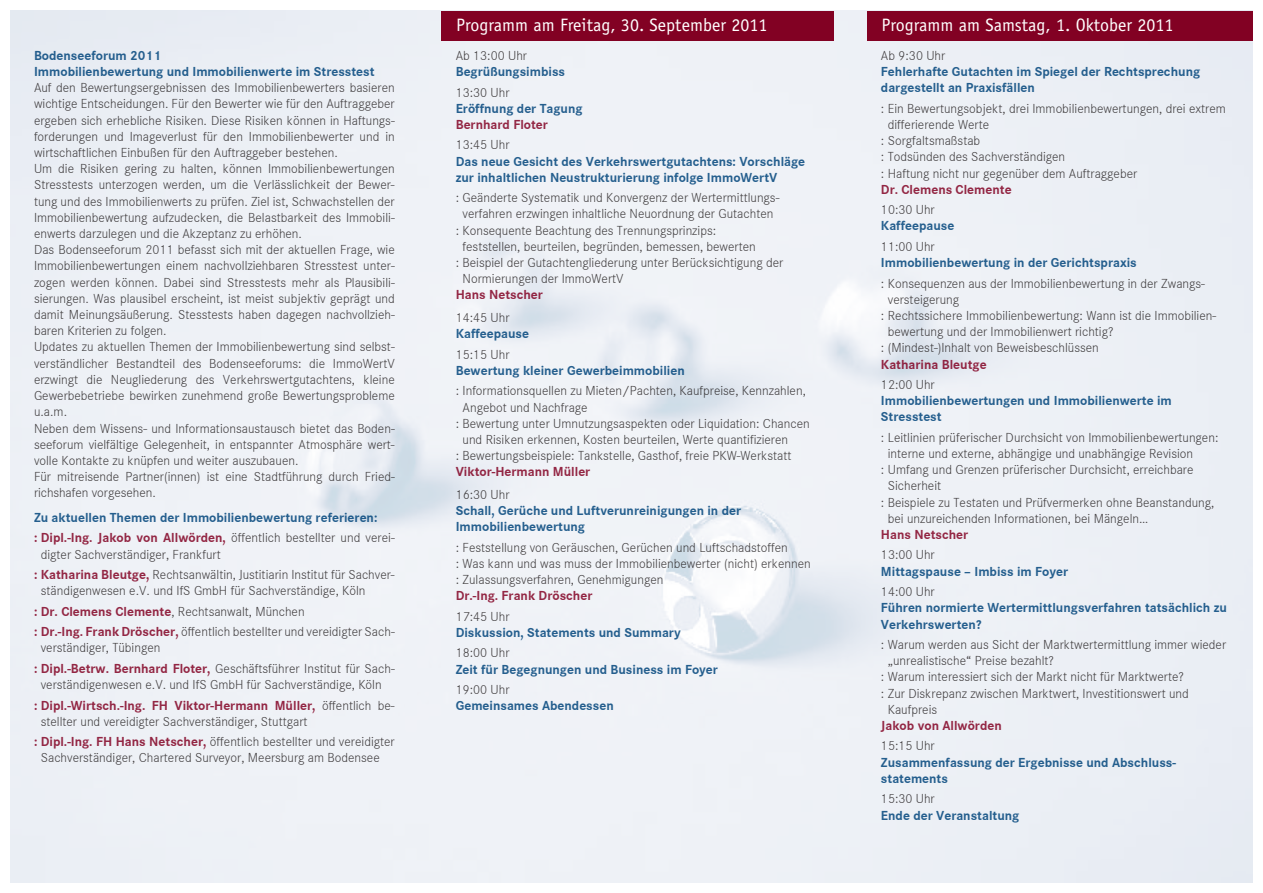
<style>
.page{position:relative;width:1263px;height:893px;background:#fff}
.page>*{position:absolute;margin:0;border:0;box-sizing:border-box;transform-origin:0 0}
.t1{font:18px "Officina Sans";color:#fff}
.t2{font:13.5px/16.2px "Corpo S Lig";color:#231f20}
.t3{font:700 13.5px/16.2px "Corpo S Dem";color:#00447b}
.t4{font:700 13.5px "Corpo S Dem";color:#820123}
.s1{color:#820123}
.s2{font-family:"Corpo S Lig";font-weight:400;color:#231f20}
.s3{font-family:"Corpo S Dem";font-weight:700;color:#820123}
</style>
<div class="page">
<div style="left:11px;top:11px;width:1241px;height:871px;background:#eef1f6"></div>
<div style="left:441px;top:11px;width:393px;height:29px;background:#820123"></div>
<div style="left:867px;top:11px;width:385px;height:29px;background:#820123"></div>
<p class="t3" style="left:34px;top:48px;width:342px">Bodenseeforum 2011<br>Immobilienbewertung und Immobilienwerte im Stresstest</p>
<p class="t2" style="left:34px;top:80px;width:362px">Auf den Bewertungsergebnissen des Immobilienbewerters basieren wichtige Entscheidungen. Für den Bewerter wie für den Auftraggeber ergeben sich erhebliche Risiken. Diese Risiken können in Haftungs&shy;forderungen und Imageverlust für den Immobilienbewerter und in wirtschaftlichen Einbußen für den Auftraggeber bestehen.<br>Um die Risiken gering zu halten, können Immobilienbewertungen Stresstests unterzogen werden, um die Verlässlichkeit der Bewer&shy;tung und des Immobilienwerts zu prüfen. Ziel ist, Schwachstellen der Immobilienbewertung aufzudecken, die Belastbarkeit des Immobili&shy;enwerts darzulegen und die Akzeptanz zu erhöhen.<br>Das Bodenseeforum 2011 befasst sich mit der aktuellen Frage, wie Immobilienbewertungen einem nachvollziehbaren Stresstest unter&shy;zogen werden können. Dabei sind Stresstests mehr als Plausibili&shy;sierungen. Was plausibel erscheint, ist meist subjektiv geprägt und damit Meinungsäußerung. Stesstests haben dagegen nachvollzieh&shy;baren Kriterien zu folgen.<br>Updates zu aktuellen Themen der Immobilienbewertung sind selbst&shy;verständlicher Bestandteil des Bodenseeforums: die ImmoWertV erzwingt die Neugliederung des Verkehrswertgutachtens, kleine Gewerbebetriebe bewirken zunehmend große Bewertungsprobleme u.a.m.<br>Neben dem Wissens- und Informationsaustausch bietet das Boden&shy;seeforum vielfältige Gelegenheit, in entspannter Atmosphäre wert&shy;volle Kontakte zu knüpfen und weiter auszubauen.<br>Für mitreisende Partner(innen) ist eine Stadtführung durch Fried&shy;richshafen vorgesehen.</p>
<p class="t3" style="left:34px;top:508px;width:362px;line-height:20.4px">Zu aktuellen Themen der Immobilienbewertung referieren:<br><span class="s1">: Dipl.-Ing. Jakob von Allwörden,</span> <span class="s2">öffentlich bestellter und verei-</span></p>
<p class="t2" style="left:34px;top:544px;width:362px;line-height:20.4px;text-indent:7px">digter Sachverständiger, Frankfurt<br><span class="s3">: Katharina Bleutge,</span> Rechtsanwältin, Justitiarin Institut für Sachver-</p>
<p class="t2" style="left:34px;top:581px;width:362px;line-height:20.4px;text-indent:7px">ständigenwesen e.V. und IfS GmbH für Sachverständige, Köln<br><span class="s3">: Dr. Clemens Clemente</span>, Rechtsanwalt, München<br><span class="s3">: Dr.-Ing. Frank Dröscher,</span> öffentlich bestellter und vereidigter Sach-</p>
<p class="t2" style="left:34px;top:638px;width:362px;line-height:20.4px;text-indent:7px">verständiger, Tübingen<br><span class="s3">: Dipl.-Betrw. Bernhard Floter,</span> Geschäftsführer Institut für Sach-</p>
<p class="t2" style="left:41px;top:676px;width:342px">verständigenwesen e.V. und IfS GmbH für Sachverständige, Köln</p>
<p class="t4" style="left:34px;top:697px;width:362px">: Dipl.-Wirtsch.-Ing. FH Viktor-Hermann Müller, <span class="s2">öffentlich be-</span></p>
<p class="t2" style="left:34px;top:711px;width:362px;line-height:20.4px;text-indent:7px">stellter und vereidigter Sachverständiger, Stuttgart<br><span class="s3">: Dipl.-Ing. FH Hans Netscher,</span> öffentlich bestellter und vereidigter</p>
<p class="t2" style="left:41px;top:750px;width:340px">Sachverständiger, Chartered Surveyor, Meersburg am Bodensee</p>
<h1 class="t1" style="left:456px;top:15px;width:313px">Programm am Freitag, 30. September 2011</h1>
<h1 class="t1" style="left:881px;top:15px;width:293px">Programm am Samstag, 1. Oktober 2011</h1>
<p class="t2" style="left:456px;top:47px;width:73px">Ab 13:00 Uhr</p>
<p class="t3" style="left:456px;top:64px;width:111px">Begrüßungsimbiss</p>
<p class="t2" style="left:456px;top:84px;width:55px">13:30 Uhr</p>
<p class="t3" style="left:456px;top:100px;width:128px">Eröffnung der Tagung</p>
<p class="t4" style="left:456px;top:117px;width:94px">Bernhard Floter</p>
<p class="t2" style="left:456px;top:137px;width:55px">13:45 Uhr</p>
<p class="t3" style="left:456px;top:153px;width:351px">Das neue Gesicht des Verkehrswertgutachtens: Vorschläge zur inhaltlichen Neustrukturierung infolge ImmoWertV</p>
<p class="t2" style="left:456px;top:190px;width:325px">: Geänderte Systematik und Konvergenz der Wertermittlungs-</p>
<p class="t2" style="left:463px;top:206px;width:312px">verfahren erzwingen inhaltliche Neuordnung der Gutachten</p>
<p class="t2" style="left:456px;top:222px;width:262px">: Konsequente Beachtung des Trennungsprinzips:</p>
<p class="t2" style="left:463px;top:238px;width:295px">feststellen, beurteilen, begründen, bemessen, bewerten</p>
<p class="t2" style="left:456px;top:254px;width:329px">: Beispiel der Gutachtengliederung unter Berücksichtigung der</p>
<p class="t2" style="left:463px;top:271px;width:163px">Normierungen der ImmoWertV</p>
<p class="t4" style="left:456px;top:287px;width:89px">Hans Netscher</p>
<p class="t2" style="left:456px;top:309px;width:55px">14:45 Uhr</p>
<p class="t3" style="left:456px;top:326px;width:75px">Kaffeepause</p>
<p class="t2" style="left:456px;top:346px;width:55px">15:15 Uhr</p>
<p class="t3" style="left:456px;top:363px;width:231px">Bewertung kleiner Gewerbeimmobilien</p>
<p class="t2" style="left:456px;top:383px;width:352px">: Informationsquellen zu Mieten/Pachten, Kaufpreise, Kennzahlen,</p>
<p class="t2" style="left:463px;top:399px;width:127px">Angebot und Nachfrage</p>
<p class="t2" style="left:456px;top:415px;width:356px">: Bewertung unter Umnutzungsaspekten oder Liquidation: Chancen</p>
<p class="t2" style="left:463px;top:431px;width:327px">und Risiken erkennen, Kosten beurteilen, Werte quantifizieren</p>
<p class="t2" style="left:456px;top:448px;width:337px">: Bewertungsbeispiele: Tankstelle, Gasthof, freie PKW-Werkstatt</p>
<p class="t4" style="left:456px;top:464px;width:136px">Viktor-Hermann Müller</p>
<p class="t2" style="left:456px;top:486px;width:55px">16:30 Uhr</p>
<p class="t3" style="left:456px;top:503px;width:287px">Schall, Gerüche und Luftverunreinigungen in der<br>Immobilienbewertung</p>
<p class="t2" style="left:456px;top:539px;width:356px">: Feststellung von Geräuschen, Gerüchen und Luftschadstoffen<br>: Was kann und was muss der Immobilienbewerter (nicht) erkennen : Zulassungsverfahren, Genehmigungen</p>
<p class="t4" style="left:456px;top:588px;width:138px">Dr.-Ing. Frank Dröscher</p>
<p class="t2" style="left:456px;top:608px;width:55px">17:45 Uhr</p>
<p class="t3" style="left:456px;top:625px;width:227px">Diskussion, Statements und Summary</p>
<p class="t2" style="left:456px;top:645px;width:55px">18:00 Uhr</p>
<p class="t3" style="left:456px;top:661px;width:264px">Zeit für Begegnungen und Business im Foyer</p>
<p class="t2" style="left:456px;top:682px;width:55px">19:00 Uhr</p>
<p class="t3" style="left:456px;top:698px;width:160px">Gemeinsames Abendessen</p>
<p class="t2" style="left:881px;top:47px;width:66px">Ab 9:30 Uhr</p>
<p class="t3" style="left:881px;top:64px;width:321px">Fehlerhafte Gutachten im Spiegel der Rechtsprechung dargestellt an Praxisfällen</p>
<p class="t2" style="left:881px;top:100px;width:346px">: Ein Bewertungsobjekt, drei Immobilienbewertungen, drei extrem</p>
<p class="t2" style="left:888px;top:116px;width:103px">differierende Werte</p>
<p class="t2" style="left:881px;top:133px;width:101px">: Sorgfaltsmaßstab</p>
<p class="t2" style="left:881px;top:149px;width:186px">: Todsünden des Sachverständigen</p>
<p class="t2" style="left:881px;top:165px;width:258px">: Haftung nicht nur gegenüber dem Auftraggeber</p>
<p class="t4" style="left:881px;top:181px;width:132px">Dr. Clemens Clemente</p>
<p class="t2" style="left:881px;top:202px;width:55px">10:30 Uhr</p>
<p class="t3" style="left:881px;top:218px;width:75px">Kaffeepause</p>
<p class="t2" style="left:881px;top:238px;width:55px">11:00 Uhr</p>
<p class="t3" style="left:881px;top:255px;width:257px">Immobilienbewertung in der Gerichtspraxis</p>
<p class="t2" style="left:881px;top:275px;width:325px">: Konsequenzen aus der Immobilienbewertung in der Zwangs-</p>
<p class="t2" style="left:888px;top:291px;width:73px">versteigerung</p>
<p class="t2" style="left:881px;top:307px;width:337px">: Rechtssichere Immobilienbewertung: Wann ist die Immobilien-</p>
<p class="t2" style="left:888px;top:324px;width:227px">bewertung und der Immobilienwert richtig?</p>
<p class="t2" style="left:881px;top:340px;width:219px">: (Mindest-)Inhalt von Beweisbeschlüssen</p>
<p class="t4" style="left:881px;top:356px;width:107px">Katharina Bleutge</p>
<p class="t2" style="left:881px;top:376px;width:55px">12:00 Uhr</p>
<p class="t3" style="left:881px;top:393px;width:292px">Immobilienbewertungen und Immobilienwerte im<br>Stresstest</p>
<p class="t2" style="left:881px;top:429px;width:339px">: Leitlinien prüferischer Durchsicht von Immobilienbewertungen:</p>
<p class="t2" style="left:888px;top:445px;width:307px">interne und externe, abhängige und unabhängige Revision</p>
<p class="t2" style="left:881px;top:462px;width:314px">: Umfang und Grenzen prüferischer Durchsicht, erreichbare</p>
<p class="t2" style="left:888px;top:478px;width:55px">Sicherheit</p>
<p class="t2" style="left:881px;top:494px;width:335px">: Beispiele zu Testaten und Prüfvermerken ohne Beanstandung,</p>
<p class="t2" style="left:888px;top:510px;width:262px">bei unzureichenden Informationen, bei Mängeln…</p>
<p class="t4" style="left:881px;top:527px;width:89px">Hans Netscher</p>
<p class="t2" style="left:881px;top:547px;width:55px">13:00 Uhr</p>
<p class="t3" style="left:881px;top:563px;width:189px">Mittagspause – Imbiss im Foyer</p>
<p class="t2" style="left:881px;top:584px;width:55px">14:00 Uhr</p>
<p class="t3" style="left:881px;top:600px;width:348px">Führen normierte Wertermittlungsverfahren tatsächlich zu<br>Verkehrswerten?</p>
<p class="t2" style="left:881px;top:636px;width:347px">: Warum werden aus Sicht der Marktwertermittlung immer wieder</p>
<p class="t2" style="left:888px;top:653px;width:168px">„unrealistische“ Preise bezahlt?</p>
<p class="t2" style="left:881px;top:669px;width:305px">: Warum interessiert sich der Markt nicht für Marktwerte?</p>
<p class="t2" style="left:881px;top:685px;width:309px">: Zur Diskrepanz zwischen Marktwert, Investitionswert und</p>
<p class="t2" style="left:888px;top:701px;width:51px">Kaufpreis</p>
<p class="t4" style="left:881px;top:718px;width:122px">Jakob von Allwörden</p>
<p class="t2" style="left:881px;top:738px;width:55px">15:15 Uhr</p>
<p class="t3" style="left:881px;top:754px;width:297px">Zusammenfassung der Ergebnisse und Abschluss&shy;statements</p>
<p class="t2" style="left:881px;top:791px;width:55px">15:30 Uhr</p>
<p class="t3" style="left:881px;top:808px;width:140px">Ende der Veranstaltung</p>
</div>
